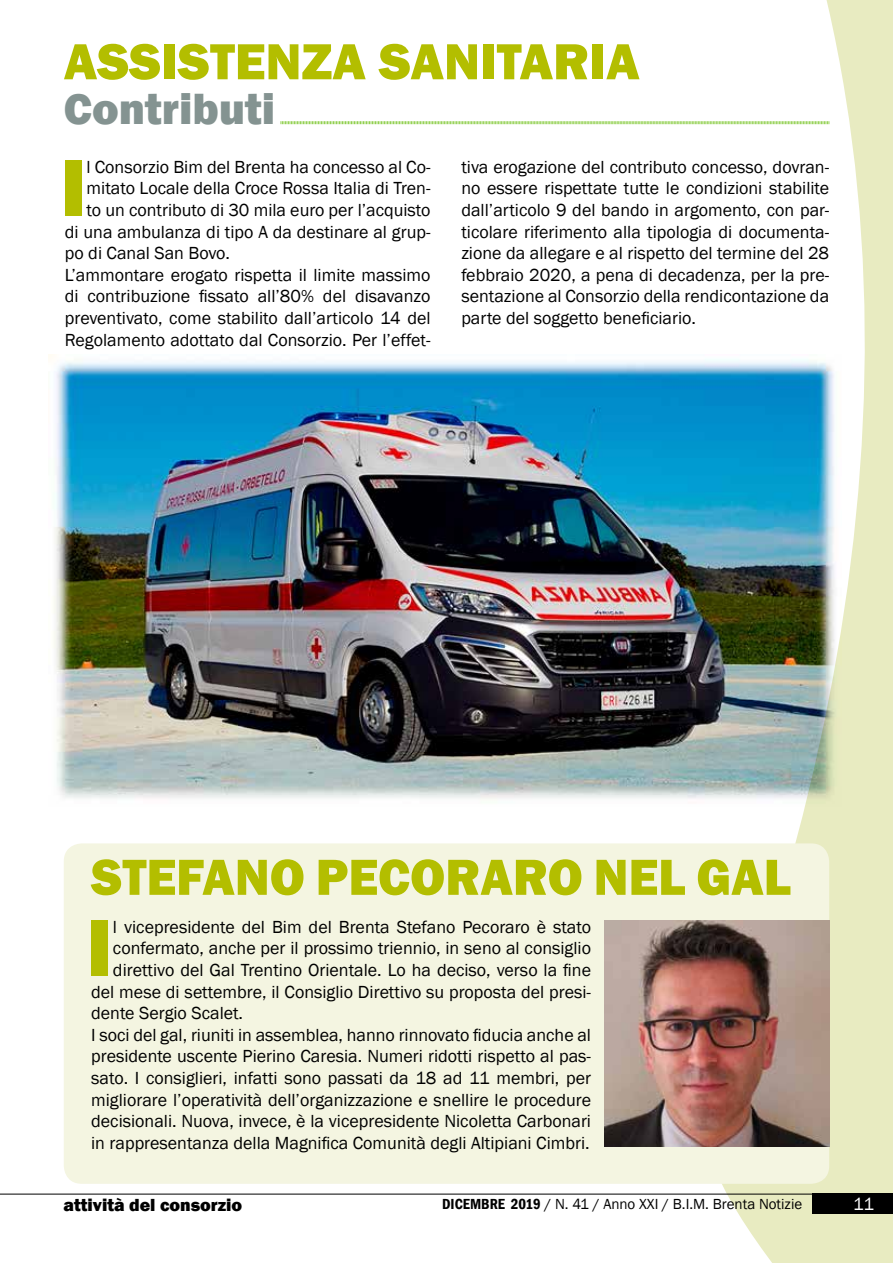
<style>
.page{position:relative;width:893px;height:1263px;background:#fff}
.page>*{position:absolute;margin:0;border:0;box-sizing:border-box;transform-origin:0 0}
.t1{font:800 82.8px "Franklin Gothic";color:#b3be00}
.t2{font:800 52.5px "Franklin Gothic";color:#b3be00}
.t3{font:800 45px "Franklin Gothic";color:#849391}
.t4{font:18px/21.6px "Franklin Gothic";color:#000;text-align:justify}
.t5{font:800 18px "Franklin Gothic";color:#000}
.t6{font:18px "Franklin Gothic";color:#fff}
.t7{font:15px "Franklin Gothic";color:#000}
.s1{font-weight:600;font-stretch:condensed}
</style>
<div class="page">
<svg style="left:518px;top:0;width:375px;height:1263px"></svg>
<hr style="left:0;top:1194px;width:893px;height:1px;background:#000">
<div style="left:813px;top:1194px;width:80px;height:20px;background:#000"></div>
<svg style="left:280px;top:121px;width:549px;height:4px;background:#c7e7a6"></svg>
<img style="left:48px;top:354px;width:793px;height:452px">
<div style="left:64px;top:843px;width:765px;height:341px;background:#f4f5e1;border-radius:18px"></div>
<img style="left:605px;top:920px;width:224px;height:227px">
<h2 class="t2" style="left:64px;top:28px;width:577px">ASSISTENZA SANITARIA</h2>
<h3 class="t3" style="left:64px;top:80px;width:213px">Contributi</h3>
<p class="t4" style="left:461px;top:156px;width:369px">tiva erogazione del contributo concesso, dovran&shy;no essere rispettate tutte le condizioni stabilite dall’articolo 9 del bando in argomento, con par&shy;ticolare riferimento alla tipologia di documenta&shy;zione da allegare e al rispetto del termine del 28 febbraio 2020, a pena di decadenza, per la pre&shy;sentazione al Consorzio della rendicontazione da parte del soggetto beneficiario.</p>
<h1 class="t1" style="left:60px;top:135px;width:28px">I</h1>
<p class="t4" style="left:87px;top:156px;width:345px">l Consorzio Bim del Brenta ha concesso al Co-</p>
<p class="t4" style="left:87px;top:178px;width:345px">mitato Locale della Croce Rossa Italia di Tren-</p>
<p class="t4" style="left:87px;top:200px;width:345px">to un contributo di 30 mila euro per l’acquisto</p>
<p class="t4" style="left:65px;top:221px;width:367px">di una ambulanza di tipo A da destinare al grup-</p>
<p class="t4" style="left:65px;top:243px;width:167px">po di Canal San Bovo.</p>
<p class="t4" style="left:65px;top:264px;width:367px">L’ammontare erogato rispetta il limite massimo</p>
<p class="t4" style="left:65px;top:286px;width:367px">di contribuzione fissato all’80% del disavanzo</p>
<p class="t4" style="left:65px;top:308px;width:367px">preventivato, come stabilito dall’articolo 14 del</p>
<p class="t4" style="left:65px;top:329px;width:367px">Regolamento adottato dal Consorzio. Per l’effet-</p>
<h2 class="t2" style="left:91px;top:843px;width:701px">STEFANO PECORARO NEL GAL</h2>
<h1 class="t1" style="left:86px;top:894px;width:28px">I</h1>
<p class="t4" style="left:113px;top:916px;width:480px">l vicepresidente del Bim del Brenta Stefano Pecoraro è stato</p>
<p class="t4" style="left:113px;top:938px;width:480px">confermato, anche per il prossimo triennio, in seno al consiglio</p>
<p class="t4" style="left:113px;top:959px;width:480px">direttivo del Gal Trentino Orientale. Lo ha deciso, verso la fine</p>
<p class="t4" style="left:91px;top:981px;width:501px">del mese di settembre, il Consiglio Direttivo su proposta del presi-</p>
<p class="t4" style="left:91px;top:1003px;width:153px">dente Sergio Scalet.</p>
<p class="t4" style="left:91px;top:1024px;width:501px">I soci del gal, riuniti in assemblea, hanno rinnovato fiducia anche al</p>
<p class="t4" style="left:91px;top:1046px;width:501px">presidente uscente Pierino Caresia. Numeri ridotti rispetto al pas-</p>
<p class="t4" style="left:91px;top:1067px;width:501px">sato. I consiglieri, infatti sono passati da 18 ad 11 membri, per</p>
<p class="t4" style="left:91px;top:1089px;width:501px">migliorare l’operatività dell’organizzazione e snellire le procedure</p>
<p class="t4" style="left:91px;top:1111px;width:501px">decisionali. Nuova, invece, è la vicepresidente Nicoletta Carbonari</p>
<p class="t4" style="left:91px;top:1132px;width:500px">in rappresentanza della Magnifica Comunità degli Altipiani Cimbri.</p>
<p class="t5" style="left:64px;top:1193px;width:180px">attività del consorzio</p>
<p class="t7" style="left:442px;top:1194px;width:362px"><span class="s1">DICEMBRE 2019</span> / N. 41 / Anno XXI / B.I.M. Brenta Notizie</p>
<p class="t6" style="left:853px;top:1193px;width:22px">11</p>
</div>
